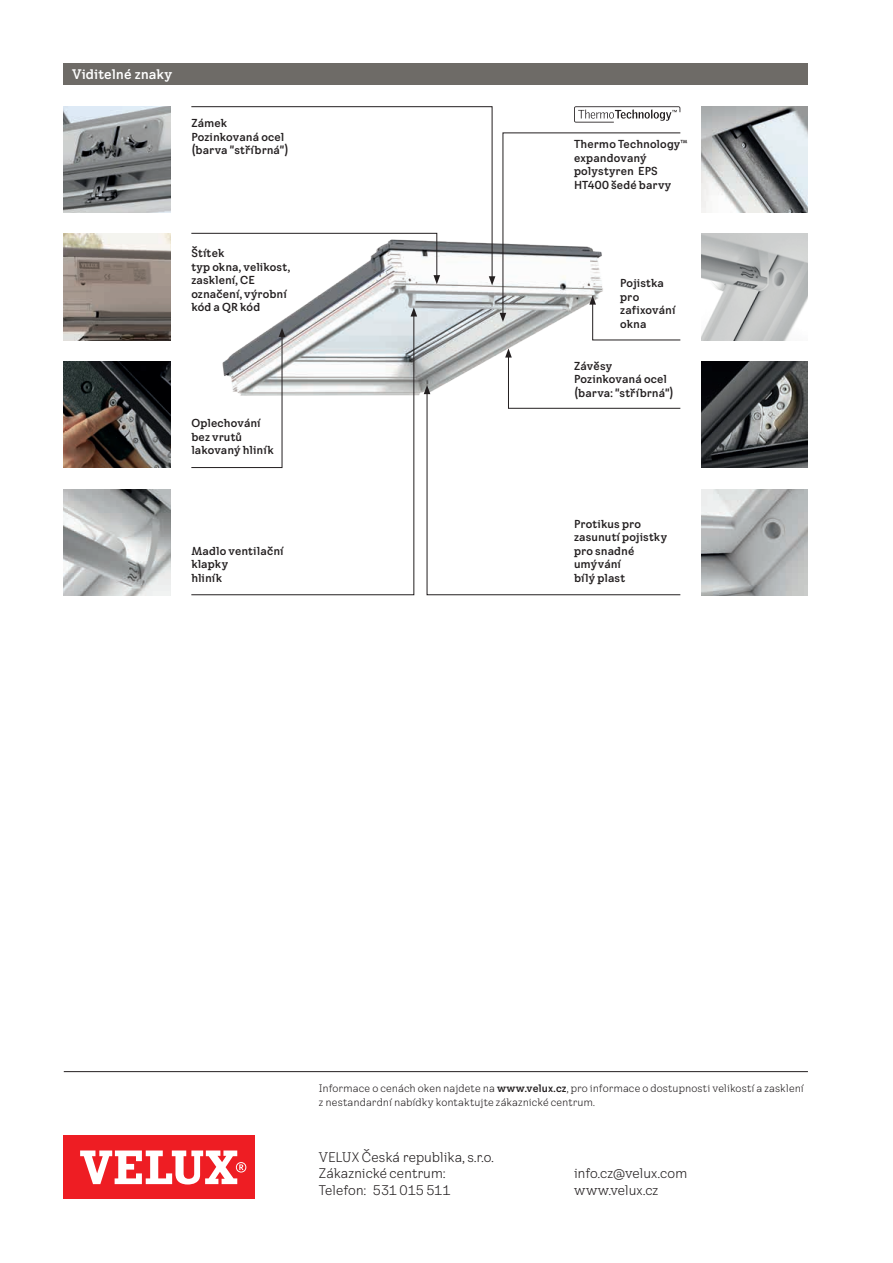
<style>
.page{position:relative;width:893px;height:1263px;background:#fff}
.page>*{position:absolute;margin:0;border:0;box-sizing:border-box;transform-origin:0 0}
.t1{font:13.5px/16.5px "VELUX Transform";letter-spacing:-.01em;color:#231f20}
.t2{font:700 13.5px "VELUX Transform";color:#fff}
.t3{font:700 11.25px/13.5px "VELUX Transform";letter-spacing:.005em;color:#231f20}
.t4{font:10.5px/13.5px "VELUX Transform";letter-spacing:.005em;color:#231f20}
.s1{font-weight:700}
</style>
<div class="page">
<div style="left:64px;top:1135px;width:191px;height:64px;background:#ee1d23"></div>
<svg style="left:80px;top:1150px;width:166px;height:34px"></svg>
<hr style="left:64px;top:1071px;width:744px;height:1px;background:#231f20">
<img style="left:291px;top:282px;width:349px;height:222px">
<div style="left:64px;top:64px;width:744px;height:21px;background:#6e6b67"></div>
<svg style="left:574px;top:106px;width:106px;height:17px"></svg>
<img style="left:64px;top:106px;width:106px;height:107px">
<img style="left:702px;top:106px;width:106px;height:107px">
<img style="left:64px;top:234px;width:106px;height:106px">
<img style="left:702px;top:234px;width:106px;height:106px">
<img style="left:64px;top:361px;width:106px;height:107px">
<img style="left:702px;top:361px;width:106px;height:107px">
<img style="left:64px;top:489px;width:106px;height:106px">
<img style="left:702px;top:489px;width:106px;height:106px">
<svg style="left:191px;top:106px;width:302px;height:171px"></svg>
<svg style="left:191px;top:233px;width:249px;height:51px"></svg>
<svg style="left:191px;top:314px;width:223px;height:281px"></svg>
<svg style="left:411px;top:307px;width:6px;height:9px"></svg>
<svg style="left:505px;top:348px;width:135px;height:43px"></svg>
<svg style="left:427px;top:391px;width:254px;height:204px"></svg>
<svg style="left:424px;top:385px;width:6px;height:9px"></svg>
<svg style="left:489px;top:132px;width:192px;height:208px"></svg>
<p class="t2" style="left:72px;top:66px;width:102px">Viditelné znaky</p>
<p class="t3" style="left:191px;top:116px;width:99px">Zámek<br>Pozinkovaná ocel (barva "stříbrná")</p>
<p class="t3" style="left:191px;top:246px;width:100px">Štítek<br>typ okna, velikost, zasklení, CE označení, výrobní kód a QR kód</p>
<p class="t3" style="left:191px;top:416px;width:84px">Oplechování bez vrutů lakovaný hliník</p>
<p class="t3" style="left:191px;top:544px;width:94px">Madlo ventilační klapky<br>hliník</p>
<p class="t3" style="left:574px;top:137px;width:115px">Thermo Technology™ expandovaný polystyren EPS<br>HT400 šedé barvy</p>
<p class="t3" style="left:620px;top:276px;width:57px">Pojistka pro zafixování okna</p>
<p class="t3" style="left:574px;top:359px;width:101px">Závěsy<br>Pozinkovaná ocel (barva: "stříbrná")</p>
<p class="t3" style="left:574px;top:517px;width:95px">Protikus pro zasunutí pojistky pro snadné umývání<br>bílý plast</p>
<p class="t4" style="left:319px;top:1081px;width:486px">Informace o cenách oken najdete na <span class="s1">www.velux.cz</span>, pro informace o dostupnosti velikostí a zasklení z nestandardní nabídky kontaktujte zákaznické centrum.</p>
<p class="t1" style="left:319px;top:1148px;width:176px">VELUX Česká republika, s.r.o.<br>Zákaznické centrum:<br>Telefon: 531 015 511</p>
<p class="t1" style="left:574px;top:1165px;width:115px">info.cz@velux.com www.velux.cz</p>
</div>
